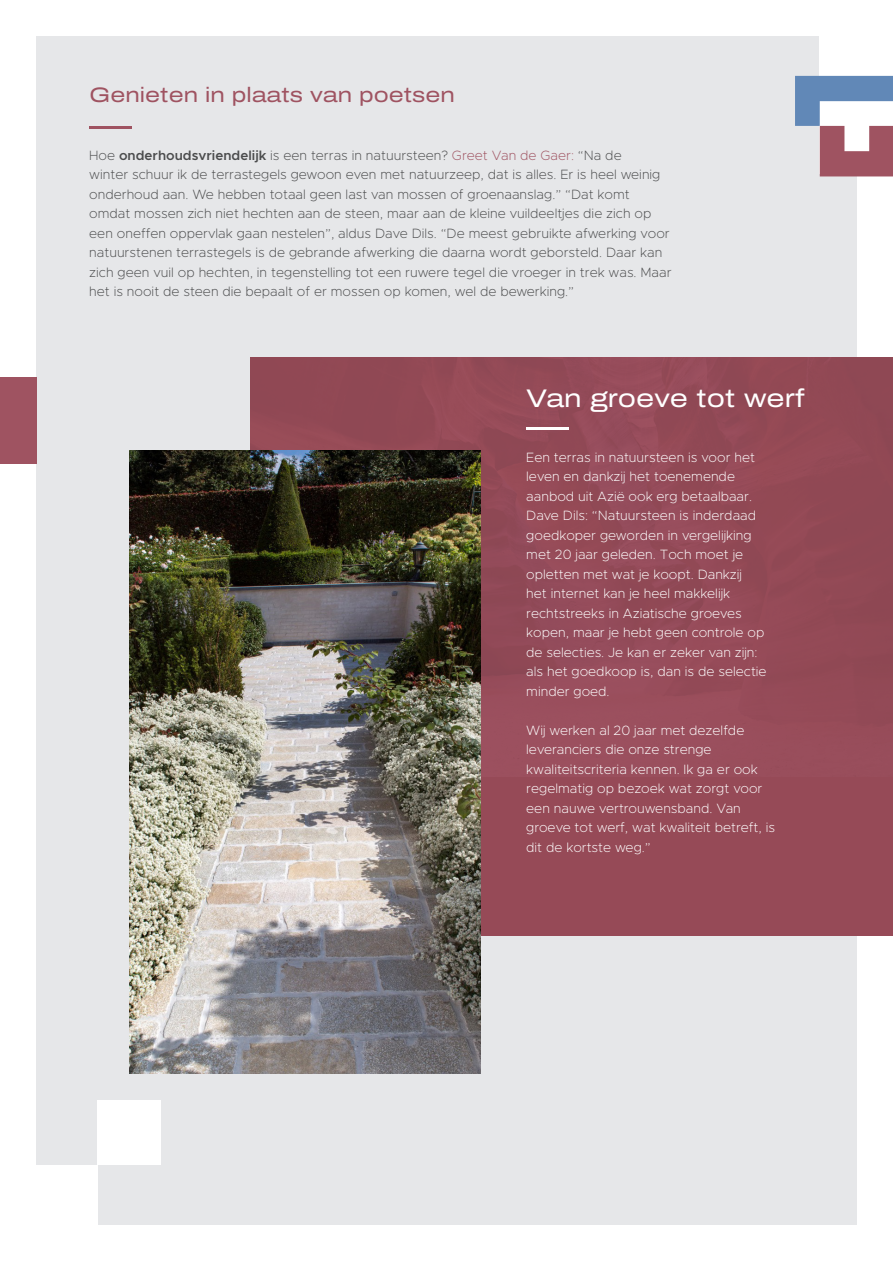
<style>
.page{position:relative;width:893px;height:1263px;background:#fff}
.page>*{position:absolute;margin:0;border:0;box-sizing:border-box;transform-origin:0 0}
.PAGE_HEADER{font:25.5px "Archivo Expanded";color:#fff}
.PAGE_HEADER-2{font:21px "Archivo Expanded";color:#9f5361}
.Body{font:200 13.5px/19.5px "Metropolis";color:#4b4c4d}
.Body-2{font:200 13.5px/19.5px "Metropolis";color:#fff}
.s1{font-weight:600}
.s2{color:#9f5361}
</style>
<div class="page">
<div style="left:36px;top:36px;width:821px;height:1189px;background:#e6e7e9"></div>
<div style="left:819px;top:21px;width:74px;height:152px;background:#fff"></div>
<div style="left:0;top:377px;width:36px;height:86px;background:#9f5361"></div>
<div style="left:0;top:1165px;width:98px;height:98px;background:#fff"></div>
<div style="left:98px;top:1101px;width:63px;height:64px;background:#fff"></div>
<svg style="left:795px;top:76px;width:98px;height:100px"></svg>
<div style="left:251px;top:357px;width:642px;height:578px;background:#964a57"></div>
<hr style="left:526px;top:428px;width:43px;height:2px;background:#fff">
<hr style="left:89px;top:126px;width:43px;height:3px;background:#9f5361">
<img style="left:129px;top:451px;width:351px;height:623px">
<p class="PAGE_HEADER-2" style="left:89px;top:79px;width:367px">Genieten in plaats van poetsen</p>
<p class="Body" style="left:89px;top:145px;width:584px">Hoe <span class="s1">onderhoudsvriendelijk</span> is een terras in natuursteen? <span class="s2">Greet Van de Gaer:</span> “Na de<br>winter schuur ik de terrastegels gewoon even met natuurzeep, dat is alles. Er is heel weinig onderhoud aan. We hebben totaal geen last van mossen of groenaanslag.” “Dat komt omdat mossen zich niet hechten aan de steen, maar aan de kleine vuildeeltjes die zich op een oneffen oppervlak gaan nestelen”, aldus Dave Dils. “De meest gebruikte afwerking voor natuurstenen terrastegels is de gebrande afwerking die daarna wordt geborsteld. Daar kan zich geen vuil op hechten, in tegenstelling tot een ruwere tegel die vroeger in trek was. Maar het is nooit de steen die bepaalt of er mossen op komen, wel de bewerking.”</p>
<p class="PAGE_HEADER" style="left:526px;top:379px;width:280px">Van groeve tot werf</p>
<p class="Body-2" style="left:526px;top:447px;width:242px">Een terras in natuursteen is voor het leven en dankzij het toenemende aanbod uit Azië ook erg betaalbaar.<br>Dave Dils: “Natuursteen is inderdaad goedkoper geworden in vergelijking met 20 jaar geleden. Toch moet je opletten met wat je koopt. Dankzij<br>het internet kan je heel makkelijk rechtstreeks in Aziatische groeves kopen, maar je hebt geen controle op de selecties. Je kan er zeker van zijn: als het goedkoop is, dan is de selectie minder goed.</p>
<p class="Body-2" style="left:526px;top:720px;width:250px">Wij werken al 20 jaar met dezelfde leveranciers die onze strenge kwaliteitscriteria kennen. Ik ga er ook regelmatig op bezoek wat zorgt voor een nauwe vertrouwensband. Van groeve tot werf, wat kwaliteit betreft, is dit de kortste weg.”</p>
</div>
